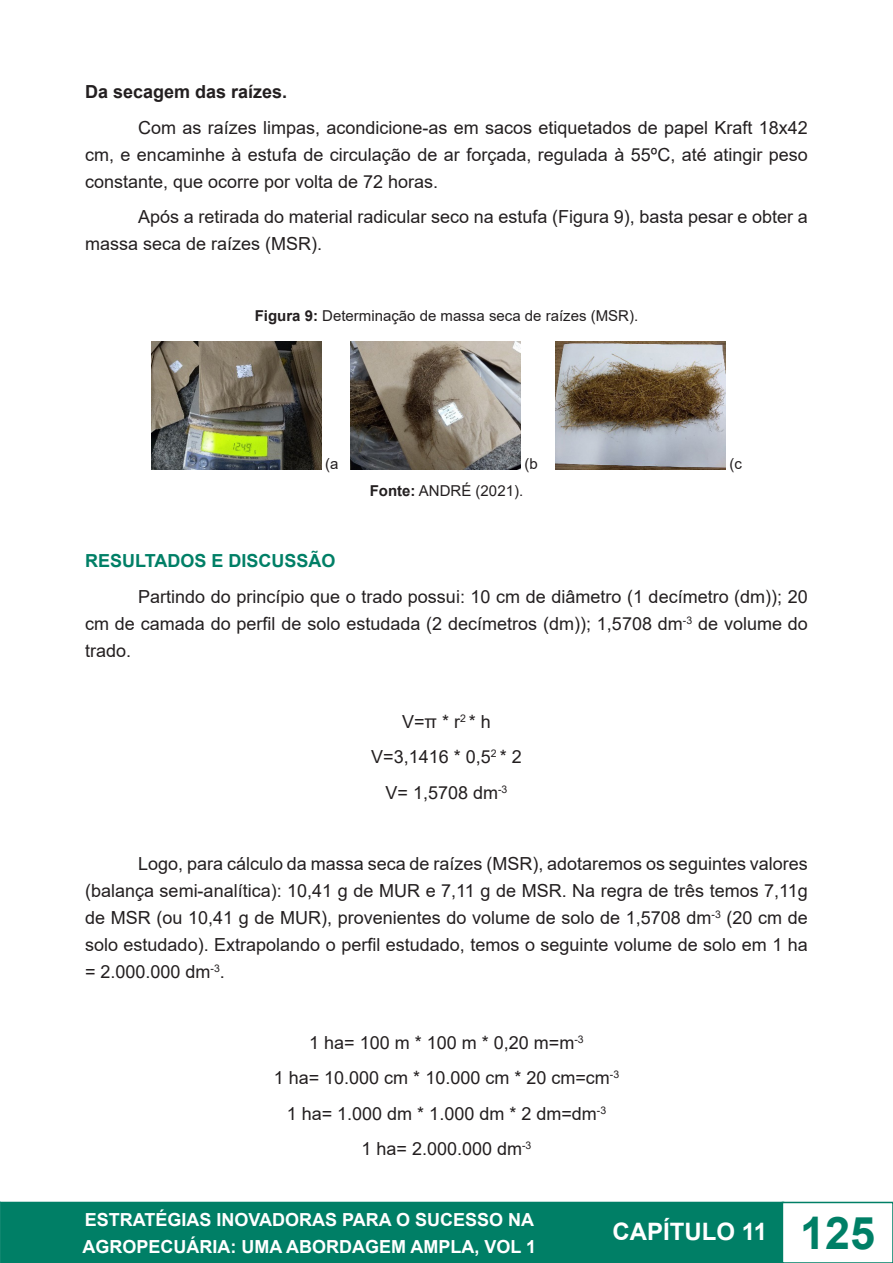
<style>
.page{position:relative;width:893px;height:1263px;background:#fff}
.page>*{position:absolute;margin:0;border:0;box-sizing:border-box;transform-origin:0 0}
.t1{font:700 24px "Arial";color:#fff}
.t2{font:18px/27px "Arial";color:#231f20;text-align:justify}
.t3{font:700 18px/27px "Arial";color:#fff}
.t4{font:700 18px "Arial";color:#007f66}
.t5{font:700 18px "Arial";color:#231f20}
.t6{font:15px "Arial";color:#231f20}
.s1{font-weight:700}
.s2{font-size:45px;color:#007f66}
</style>
<div class="page">
<div style="left:1px;top:1202px;width:782px;height:60px;background:#007f66"></div>
<div style="left:0;top:1202px;width:784px;height:61px;border:2px solid #007f66"></div>
<svg style="left:0;top:1202px;width:1px;height:61px"></svg>
<div style="left:782px;top:1202px;width:111px;height:61px;border:2px solid #007f66"></div>
<img style="left:151px;top:342px;width:170px;height:127px">
<img style="left:350px;top:342px;width:170px;height:127px">
<img style="left:555px;top:342px;width:170px;height:127px">
<p class="t5" style="left:85px;top:79px;width:204px">Da secagem das raízes.</p>
<p class="t2" style="left:85px;top:114px;width:724px;text-indent:53px">Com as raízes limpas, acondicione-as em sacos etiquetados de papel Kraft 18x42 cm, e encaminhe à estufa de circulação de ar forçada, regulada à 55ºC, até atingir peso constante, que ocorre por volta de 72 horas.</p>
<p class="t2" style="left:85px;top:203px;width:724px;text-indent:53px">Após a retirada do material radicular seco na estufa (Figura 9), basta pesar e obter a massa seca de raízes (MSR).</p>
<p class="t6" style="left:255px;top:306px;width:385px"><span class="s1">Figura 9:</span> Determinação de massa seca de raízes (MSR).</p>
<p class="t6" style="left:325px;top:454px;width:15px">(a</p>
<p class="t6" style="left:525px;top:454px;width:15px">(b</p>
<p class="t6" style="left:729px;top:454px;width:14px">(c</p>
<p class="t6" style="left:370px;top:481px;width:155px"><span class="s1">Fonte:</span> ANDRÉ (2021).</p>
<p class="t4" style="left:85px;top:548px;width:252px">RESULTADOS E DISCUSSÃO</p>
<p class="t2" style="left:85px;top:583px;width:724px;text-indent:53px">Partindo do princípio que o trado possui: 10 cm de diâmetro (1 decímetro (dm)); 20 cm de camada do perfil de solo estudada (2 decímetros (dm)); 1,5708 dm<sup>-3</sup> de volume do trado.</p>
<p class="t2" style="left:402px;top:708px;width:90px">V=π * r<sup>2</sup> * h</p>
<p class="t2" style="left:371px;top:743px;width:152px">V=3,1416 * 0,5<sup>2</sup> * 2</p>
<p class="t2" style="left:386px;top:779px;width:123px">V= 1,5708 dm<sup>-3</sup></p>
<p class="t2" style="left:85px;top:850px;width:724px;text-indent:53px">Logo, para cálculo da massa seca de raízes (MSR), adotaremos os seguintes valores (balança semi-analítica): 10,41 g de MUR e 7,11 g de MSR. Na regra de três temos 7,11g de MSR (ou 10,41 g de MUR), provenientes do volume de solo de 1,5708 dm<sup>-3</sup> (20 cm de solo estudado). Extrapolando o perfil estudado, temos o seguinte volume de solo em 1 ha = 2.000.000 dm<sup>-3</sup>.</p>
<p class="t2" style="left:309px;top:1029px;width:276px">1 ha= 100 m * 100 m * 0,20 m=m<sup>-3</sup></p>
<p class="t2" style="left:274px;top:1064px;width:347px">1 ha= 10.000 cm * 10.000 cm * 20 cm=cm<sup>-3</sup></p>
<p class="t2" style="left:287px;top:1100px;width:321px">1 ha= 1.000 dm * 1.000 dm * 2 dm=dm<sup>-3</sup></p>
<p class="t2" style="left:361px;top:1135px;width:171px">1 ha= 2.000.000 dm<sup>-3</sup></p>
<p class="t3" style="left:82px;top:1206px;width:455px">ESTRATÉGIAS INOVADORAS PARA O SUCESSO NA<br>AGROPECUÁRIA: UMA ABORDAGEM AMPLA, VOL 1</p>
<h1 class="t1" style="left:612px;top:1215px;width:264px">CAPÍTULO 11 <span class="s2">125</span></h1>
</div>
